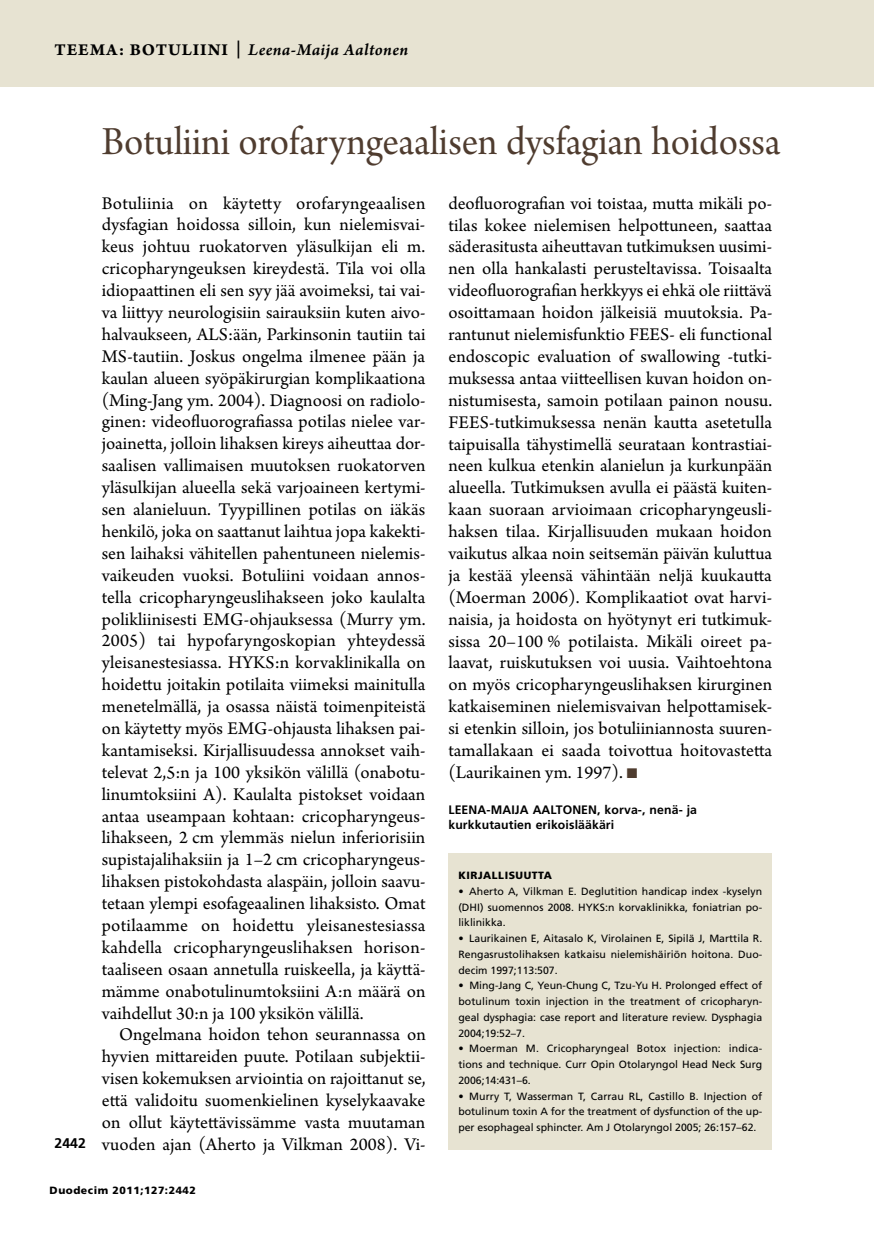
<style>
.page{position:relative;width:874px;height:1241px;background:#fff}
.page>*{position:absolute;margin:0;border:0;box-sizing:border-box;transform-origin:0 0}
.t1{font:42px "Arno Pro Subhead";color:#4f3c2f;scale:.96 1}
.t2{font:18.9px/21.9px "Arno Pro";color:#000;text-align:justify}
.t3{font:17.5px "Arno Pro Smbd Italic Sm Text";letter-spacing:.02em;color:#000}
.t4{font:700 14px "Frutiger LT Std";color:#000}
.t5{font:700 12.25px/14.9px "Frutiger LT Std";letter-spacing:.01em;color:#000}
.t6{font:10.5px/15.8px "Frutiger LT Std";color:#000;text-align:justify}
.t7{font:900 10.5px "Frutiger LT Std";letter-spacing:.05em;color:#000}
.s1{font-family:"Arno Pro Bold Sm Text"}
.s2{color:#4f3c2f}
</style>
<div class="page">
<div style="left:448px;top:853px;width:323px;height:296px;background:#e7e3d2"></div>
<div style="left:0;top:0;width:873px;height:87px;background:#e7e3d2"></div>
<p class="t3" style="left:55px;top:39px;width:355px"><span class="s1">TEEMA: BOTULIINI |</span> Leena-Maija Aaltonen</p>
<p class="t4" style="left:55px;top:1134px;width:33px">2442</p>
<h1 class="t1" style="left:102px;top:118px;width:708px">Botuliini orofaryngeaalisen dysfagian hoidossa</h1>
<p class="t2" style="left:102px;top:193px;width:325px">Botuliinia on käytetty orofaryngeaalisen dysfagian hoidossa silloin, kun nielemisvai&shy;keus johtuu ruokatorven yläsulkijan eli m. cricopharyngeuksen kireydestä. Tila voi olla idiopaattinen eli sen syy jää avoimeksi, tai vai&shy;va liittyy neurologisiin sairauksiin kuten aivo&shy;halvaukseen, ALS:ään, Parkinsonin tautiin tai MS-tautiin. Joskus ongelma ilmenee pään ja kaulan alueen syöpäkirurgian komplikaationa (Ming-Jang ym. 2004). Diagnoosi on radiolo&shy;ginen: videofluorografiassa potilas nielee var&shy;joainetta, jolloin lihaksen kireys aiheuttaa dor&shy;saalisen vallimaisen muutoksen ruokatorven yläsulkijan alueella sekä varjoaineen kertymi&shy;sen alanieluun. Tyypillinen potilas on iäkäs henkilö, joka on saattanut laihtua jopa kakekti&shy;sen laihaksi vähitellen pahentuneen nielemis&shy;vaikeuden vuoksi. Botuliini voidaan annos&shy;tella cricopharyngeuslihakseen joko kaulalta polikliinisesti EMG-ohjauksessa (Murry ym.<br>2005) tai hypofaryngoskopian yhteydessä yleisanestesiassa. HYKS:n korvaklinikalla on hoidettu joitakin potilaita viimeksi mainitulla menetelmällä, ja osassa näistä toimenpiteistä on käytetty myös EMG-ohjausta lihaksen pai&shy;kantamiseksi. Kirjallisuudessa annokset vaih&shy;televat 2,5:n ja 100 yksikön välillä (onabotu&shy;linumtoksiini A). Kaulalta pistokset voidaan antaa useampaan kohtaan: cricopharyngeus&shy;lihakseen, 2 cm ylemmäs nielun inferiorisiin supistajalihaksiin ja 1–2 cm cricopharyngeus&shy;lihaksen pistokohdasta alaspäin, jolloin saavu&shy;tetaan ylempi esofageaalinen lihaksisto. Omat potilaamme on hoidettu yleisanestesiassa kahdella cricopharyngeuslihaksen horison&shy;taaliseen osaan annetulla ruiskeella, ja käyttä&shy;mämme onabotulinumtoksiini A:n määrä on vaihdellut 30:n ja 100 yksikön välillä.</p>
<p class="t2" style="left:102px;top:1024px;width:325px;text-indent:17px">Ongelmana hoidon tehon seurannassa on hyvien mittareiden puute. Potilaan subjektii&shy;visen kokemuksen arviointia on rajoittanut se, että validoitu suomenkielinen kyselykaavake on ollut käytettävissämme vasta muutaman vuoden ajan (Aherto ja Vilkman 2008). Vi-</p>
<p class="t2" style="left:448px;top:193px;width:325px">deofluorografian voi toistaa, mutta mikäli po&shy;tilas kokee nielemisen helpottuneen, saattaa säderasitusta aiheuttavan tutkimuksen uusimi&shy;nen olla hankalasti perusteltavissa. Toisaalta videofluorografian herkkyys ei ehkä ole riittävä osoittamaan hoidon jälkeisiä muutoksia. Pa&shy;rantunut nielemisfunktio FEES- eli functional endoscopic evaluation of swallowing ‑tutki&shy;muksessa antaa viitteellisen kuvan hoidon on&shy;nistumisesta, samoin potilaan painon nousu.<br>FEES-tutkimuksessa nenän kautta asetetulla taipuisalla tähystimellä seurataan kontrastiai&shy;neen kulkua etenkin alanielun ja kurkunpään alueella. Tutkimuksen avulla ei päästä kuiten&shy;kaan suoraan arvioimaan cricopharyngeusli&shy;haksen tilaa. Kirjallisuuden mukaan hoidon vaikutus alkaa noin seitsemän päivän kuluttua ja kestää yleensä vähintään neljä kuukautta (Moerman 2006). Komplikaatiot ovat harvi&shy;naisia, ja hoidosta on hyötynyt eri tutkimuk&shy;sissa 20–100 % potilaista. Mikäli oireet pa&shy;laavat, ruiskutuksen voi uusia. Vaihtoehtona on myös cricopharyngeuslihaksen kirurginen katkaiseminen nielemisvaivan helpottamisek&shy;si etenkin silloin, jos botuliiniannosta suuren&shy;tamallakaan ei saada toivottua hoitovastetta (Laurikainen ym. 1997). <span class="s2">■</span></p>
<p class="t5" style="left:448px;top:802px;width:250px">LEENA-MAIJA AALTONEN, korva-, nenä- ja kurkkutautien erikoislääkäri</p>
<p class="t7" style="left:458px;top:868px;width:95px">KIRJALLISUUTTA</p>
<p class="t6" style="left:458px;top:883px;width:305px">• Aherto A, Vilkman E. Deglutition handicap index -kyselyn (DHI) suomennos 2008. HYKS:n korvaklinikka, foniatrian po&shy;liklinikka.</p>
<p class="t6" style="left:458px;top:930px;width:305px">• Laurikainen E, Aitasalo K, Virolainen E, Sipilä J, Marttila R.<br>Rengasrustolihaksen katkaisu nielemishäiriön hoitona. Duo&shy;decim 1997;113:507.</p>
<p class="t6" style="left:458px;top:977px;width:305px">• Ming-Jang C, Yeun-Chung C, Tzu-Yu H. Prolonged effect of botulinum toxin injection in the treatment of cricopharyn&shy;geal dysphagia: case report and literature review. Dysphagia 2004;19:52–7.</p>
<p class="t6" style="left:458px;top:1040px;width:305px">• Moerman M. Cricopharyngeal Botox injection: indica&shy;tions and technique. Curr Opin Otolaryngol Head Neck Surg 2006;14:431–6.</p>
<p class="t6" style="left:458px;top:1087px;width:305px">• Murry T, Wasserman T, Carrau RL, Castillo B. Injection of botulinum toxin A for the treatment of dysfunction of the up&shy;per esophageal sphincter. Am J Otolaryngol 2005; 26:157–62.</p>
<p class="t7" style="left:50px;top:1183px;width:148px">Duodecim 2011;127:2442</p>
</div>
